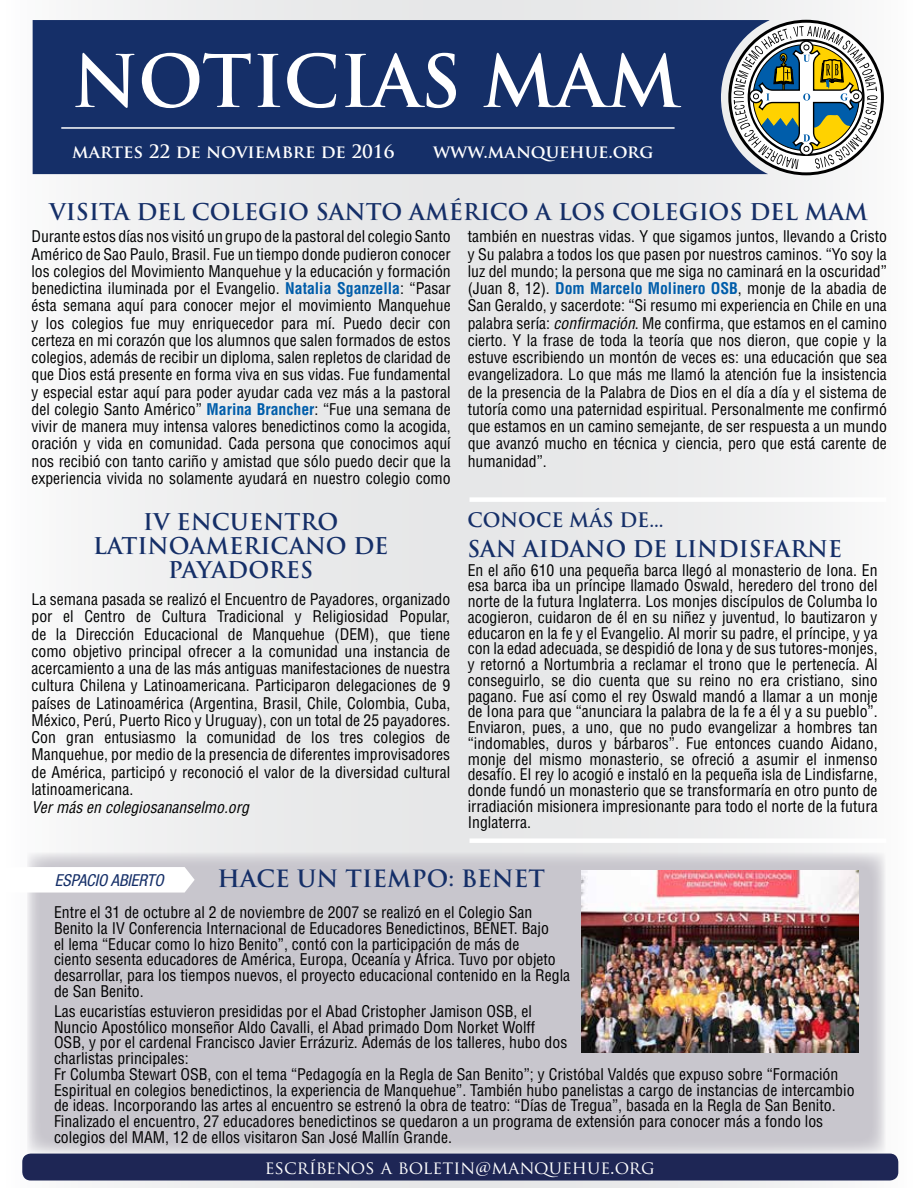
<style>
.page{position:relative;width:918px;height:1188px;background:#fff}
.page>*{position:absolute;margin:0;border:0;box-sizing:border-box;transform-origin:0 0}
.t1{font:700 70.5px "Trajan Pro";color:#fff}
.t2{font:700 23.25px "Trajan Pro";color:#152f68}
.t3{font:700 22.5px/24px "Trajan Pro";color:#152f68;text-align:center}
.t4{font:700 19.5px "Trajan Pro";letter-spacing:-.005em;color:#152f68}
.t5{font:700 18px "Trajan Pro";color:#fff}
.t6{font:18px "Trajan Pro";color:#fff}
.t7{font:italic condensed 16.5px "Helvetica Neue LT Std";color:#152f68}
.t8{font:condensed 15.75px/17.2px "Helvetica LT Std";color:#000;text-align:justify}
.t9{font:italic condensed 15.75px "Helvetica LT Std";color:#000}
.s1{font-weight:700;color:#005daa}
.s2{font-style:italic}
</style>
<div class="page">
<div style="left:0;top:0;width:461px;height:1188px;background:linear-gradient(to right,#f9f9f9,#e2e3e4)"></div>
<div style="left:456px;top:0;width:462px;height:1188px;background:linear-gradient(to right,#e2e3e4,#f8f8f9)"></div>
<div style="left:22px;top:1154px;width:876px;height:27px;background:#1e2655;border-radius:9px"></div>
<div style="left:33px;top:20px;width:736px;height:154px;background:#152f68"></div>
<hr style="left:61px;top:127px;width:614px;height:2px;background:#fff">
<div style="left:728px;top:20px;width:156px;height:155px;border:3px solid #000;border-radius:50%"></div>
<svg style="left:734px;top:26px;width:144px;height:143px"></svg>
<div style="left:27px;top:853px;width:858px;height:300px;background:#c8c6cd"></div>
<div style="left:4px;top:867px;width:191px;height:26px;background:#fff"></div>
<div style="left:470px;top:497px;width:416px;height:5px;background:#fff"></div>
<div style="left:470px;top:838px;width:416px;height:5px;background:#fff"></div>
<img style="left:581px;top:870px;width:278px;height:183px">
<h1 class="t1" style="left:72px;top:37px;width:610px">NOTICIAS MAM</h1>
<p class="t5" style="left:72px;top:140px;width:324px">martes 22 de noviembre de 2016</p>
<p class="t5" style="left:433px;top:140px;width:222px">www.manquehue.org</p>
<h3 class="t3" style="left:50px;top:200px;width:820px">VISITA DEL COLEGIO SANTO AMÉRICO A LOS COLEGIOS DEL MAM</h3>
<p class="t8" style="left:31px;top:228px;width:421px">Durante estos días nos visitó un grupo de la pastoral del colegio Santo Américo de Sao Paulo, Brasil. Fue un tiempo donde pudieron conocer los colegios del Movimiento Manquehue y la educación y formación benedictina iluminada por el Evangelio. <span class="s1">Natalia Sganzella</span>: “Pasar ésta semana aquí para conocer mejor el movimiento Manquehue y los colegios fue muy enriquecedor para mí. Puedo decir con certeza en mi corazón que los alumnos que salen formados de estos colegios, además de recibir un diploma, salen repletos de claridad de que Dios está presente en forma viva en sus vidas. Fue fundamental y especial estar aquí para poder ayudar cada vez más a la pastoral del colegio Santo Américo” <span class="s1">Marina Brancher</span>: “Fue una semana de vivir de manera muy intensa valores benedictinos como la acogida, oración y vida en comunidad. Cada persona que conocimos aquí nos recibió con tanto cariño y amistad que sólo puedo decir que la experiencia vivida no solamente ayudará en nuestro colegio como</p>
<p class="t8" style="left:468px;top:228px;width:421px">también en nuestras vidas. Y que sigamos juntos, llevando a Cristo y Su palabra a todos los que pasen por nuestros caminos. “Yo soy la luz del mundo; la persona que me siga no caminará en la oscuridad” (Juan 8, 12). <span class="s1">Dom Marcelo Molinero OSB</span>, monje de la abadia de San Geraldo, y sacerdote: “Si resumo mi experiencia en Chile en una palabra sería: <span class="s2">confirmación</span>. Me confirma, que estamos en el camino cierto. Y la frase de toda la teoría que nos dieron, que copie y la estuve escribiendo un montón de veces es: una educación que sea evangelizadora. Lo que más me llamó la atención fue la insistencia de la presencia de la Palabra de Dios en el día a día y el sistema de tutoría como una paternidad espiritual. Personalmente me confirmó que estamos en un camino semejante, de ser respuesta a un mundo que avanzó mucho en técnica y ciencia, pero que está carente de humanidad”.</p>
<h3 class="t3" style="left:93px;top:510px;width:297px">IV ENCUENTRO<br>LATINOAMERICANO DE<br>PAYADORES</h3>
<p class="t8" style="left:31px;top:591px;width:420px">La semana pasada se realizó el Encuentro de Payadores, organizado por el Centro de Cultura Tradicional y Religiosidad Popular, de la Dirección Educacional de Manquehue (DEM), que tiene como objetivo principal ofrecer a la comunidad una instancia de acercamiento a una de las más antiguas manifestaciones de nuestra cultura Chilena y Latinoamericana. Participaron delegaciones de 9 países de Latinoamérica (Argentina, Brasil, Chile, Colombia, Cuba, México, Perú, Puerto Rico y Uruguay), con un total de 25 payadores.<br>Con gran entusiasmo la comunidad de los tres colegios de Manquehue, por medio de la presencia de diferentes improvisadores de América, participó y reconoció el valor de la diversidad cultural latinoamericana.</p>
<p class="t9" style="left:31px;top:797px;width:219px">Ver más en colegiosananselmo.org</p>
<p class="t4" style="left:467px;top:508px;width:198px">CONOCE MÁS DE...</p>
<h3 class="t3" style="left:467px;top:537px;width:376px">SAN AIDANO DE LINDISFARNE</h3>
<p class="t8" style="left:468px;top:562px;width:411px;line-height:15.8px">En el año 610 una pequeña barca llegó al monasterio de Iona. En esa barca iba un príncipe llamado Oswald, heredero del trono del norte de la futura Inglaterra. Los monjes discípulos de Columba lo acogieron, cuidaron de él en su niñez y juventud, lo bautizaron y educaron en la fe y el Evangelio. Al morir su padre, el príncipe, y ya con la edad adecuada, se despidió de Iona y de sus tutores-monjes, y retornó a Nortumbria a reclamar el trono que le pertenecía. Al conseguirlo, se dio cuenta que su reino no era cristiano, sino pagano. Fue así como el rey Oswald mandó a llamar a un monje de Iona para que “anunciara la palabra de la fe a él y a su pueblo”.<br>Enviaron, pues, a uno, que no pudo evangelizar a hombres tan “indomables, duros y bárbaros”. Fue entonces cuando Aidano, monje del mismo monasterio, se ofreció a asumir el inmenso desafío. El rey lo acogió e instaló en la pequeña isla de Lindisfarne, donde fundó un monasterio que se transformaría en otro punto de irradiación misionera impresionante para todo el norte de la futura Inglaterra.</p>
<p class="t7" style="left:55px;top:871px;width:110px">ESPACIO ABIERTO</p>
<h2 class="t2" style="left:218px;top:864px;width:329px">HACE UN TIEMPO: BENET</h2>
<p class="t8" style="left:54px;top:904px;width:518px;line-height:15.8px;text-align:left">Entre el 31 de octubre al 2 de noviembre de 2007 se realizó en el Colegio San Benito la IV Conferencia Internacional de Educadores Benedictinos, BENET. Bajo<br>el lema “Educar como lo hizo Benito”, contó con la participación de más de<br>ciento sesenta educadores de América, Europa, Oceanía y África. Tuvo por objeto desarrollar, para los tiempos nuevos, el proyecto educacional contenido en la Regla de San Benito.</p>
<p class="t8" style="left:54px;top:1003px;width:802px;line-height:15.8px;text-align:left">Las eucaristías estuvieron presididas por el Abad Cristopher Jamison OSB, el<br>Nuncio Apostólico monseñor Aldo Cavalli, el Abad primado Dom Norket Wolff<br>OSB, y por el cardenal Francisco Javier Errázuriz. Además de los talleres, hubo dos<br>charlistas principales:<br>Fr Columba Stewart OSB, con el tema “Pedagogía en la Regla de San Benito”; y Cristóbal Valdés que expuso sobre “Formación Espiritual en colegios benedictinos, la experiencia de Manquehue”. También hubo panelistas a cargo de instancias de intercambio de ideas. Incorporando las artes al encuentro se estrenó la obra de teatro: “Días de Tregua”, basada en la Regla de San Benito.<br>Finalizado el encuentro, 27 educadores benedictinos se quedaron a un programa de extensión para conocer más a fondo los colegios del MAM, 12 de ellos visitaron San José Mallín Grande.</p>
<p class="t6" style="left:265px;top:1156px;width:392px">ESCRÍBENOS A BOLETIN@MANQUEHUE.ORG</p>
</div>
